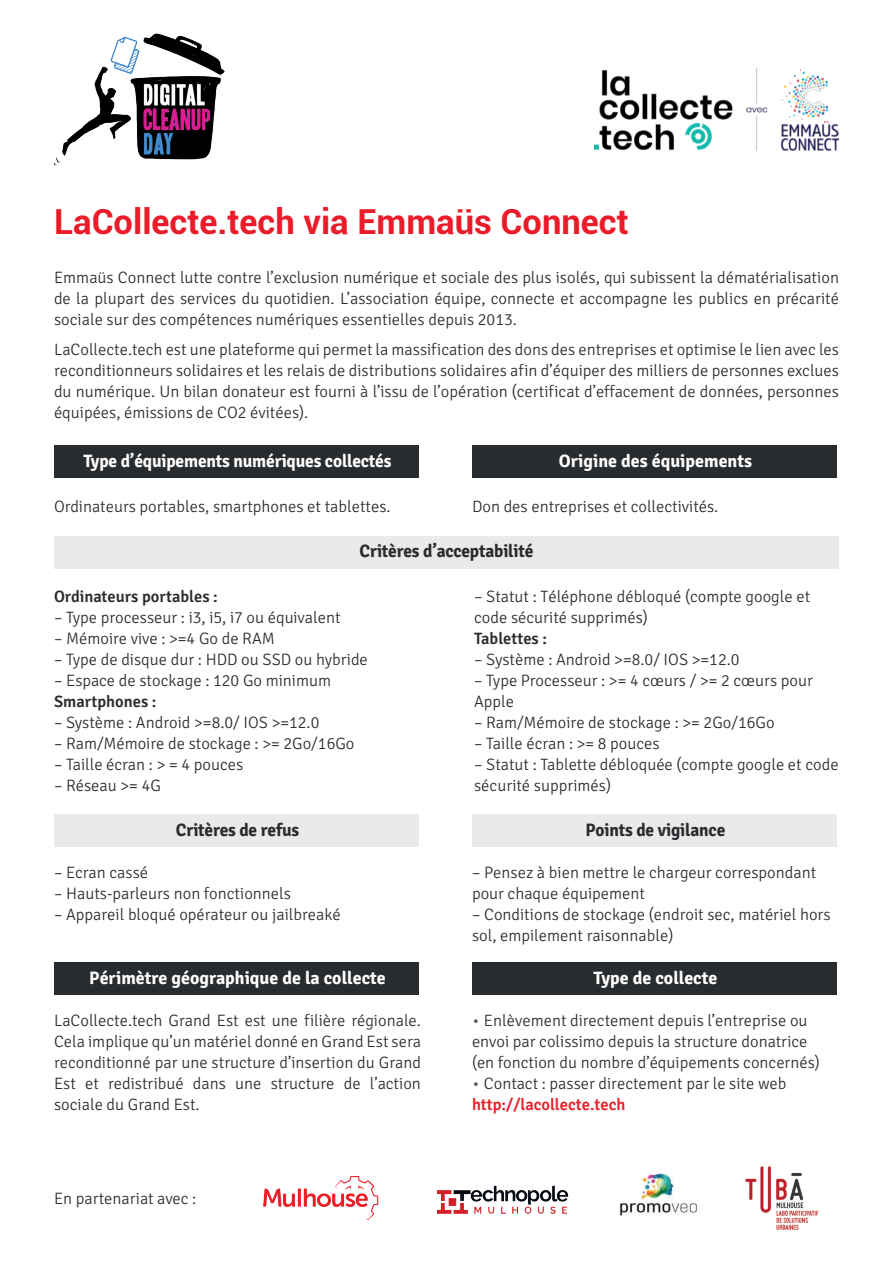
<style>
.page{position:relative;width:893px;height:1263px;background:#fff}
.page>*{position:absolute;margin:0;border:0;box-sizing:border-box;transform-origin:0 0}
.t1{font:700 34.5px "Roboto";color:#eb1c29}
.t2{font:700 18px "Signika Negative";color:#fff}
.t3{font:700 18px "Signika Negative";letter-spacing:-.01em;color:#292c2f}
.t4{font:300 16.5px/21px "Signika Negative";color:#292c2f}
.t5{font:600 16.5px "Signika Negative";color:#292c2f}
.s1{font-size:18px;color:#57585a}
.s2{font-weight:600;color:#eb1c29}
</style>
<div class="page">
<div style="left:55px;top:445px;width:364px;height:33px;background:#292c2f"></div>
<div style="left:55px;top:814px;width:364px;height:33px;background:#eaeaea"></div>
<div style="left:55px;top:536px;width:784px;height:33px;background:#eaeaea"></div>
<div style="left:55px;top:962px;width:364px;height:33px;background:#292c2f"></div>
<div style="left:473px;top:445px;width:364px;height:33px;background:#292c2f"></div>
<div style="left:473px;top:814px;width:364px;height:33px;background:#eaeaea"></div>
<div style="left:473px;top:962px;width:364px;height:33px;background:#292c2f"></div>
<img style="left:595px;top:69px;width:244px;height:82px">
<img style="left:53px;top:33px;width:172px;height:133px">
<img style="left:263px;top:1176px;width:116px;height:44px">
<img style="left:437px;top:1185px;width:132px;height:29px">
<img style="left:745px;top:1166px;width:74px;height:64px">
<img style="left:619px;top:1173px;width:78px;height:42px">
<h1 class="t1" style="left:54px;top:198px;width:576px">LaCollecte.tech via Emmaüs Connect</h1>
<p class="t4" style="left:54px;top:268px;width:787px;text-align:justify">Emmaüs Connect lutte contre l’exclusion numérique et sociale des plus isolés, qui subissent la dématérialisation de la plupart des services du quotidien. L’association équipe, connecte et accompagne les publics en précarité sociale sur des compétences numériques essentielles depuis 2013.</p>
<p class="t4" style="left:54px;top:339px;width:787px;text-align:justify">LaCollecte.tech est une plateforme qui permet la massification des dons des entreprises et optimise le lien avec les reconditionneurs solidaires et les relais de distributions solidaires afin d’équiper des milliers de personnes exclues du numérique. Un bilan donateur est fourni à l’issu de l’opération (certificat d’effacement de données, personnes équipées, émissions de CO2 évitées).</p>
<p class="t2" style="left:83px;top:450px;width:309px">Type d’équipements numériques collectés</p>
<p class="t4" style="left:54px;top:496px;width:338px">Ordinateurs portables, smartphones et tablettes.</p>
<p class="t2" style="left:559px;top:450px;width:195px">Origine des équipements</p>
<p class="t4" style="left:472px;top:496px;width:248px">Don des entreprises et collectivités.</p>
<p class="t3" style="left:360px;top:540px;width:175px">Critères d’acceptabilité</p>
<p class="t5" style="left:54px;top:587px;width:165px">Ordinateurs portables :</p>
<p class="t4" style="left:54px;top:608px;width:288px">– Type processeur : i3, i5, i7 ou équivalent</p>
<p class="t4" style="left:54px;top:629px;width:222px">– Mémoire vive : &gt;=4 Go de RAM</p>
<p class="t4" style="left:54px;top:650px;width:315px">– Type de disque dur : HDD ou SSD ou hybride</p>
<p class="t4" style="left:54px;top:671px;width:279px">– Espace de stockage : 120 Go minimum</p>
<p class="t5" style="left:54px;top:692px;width:104px">Smartphones :</p>
<p class="t4" style="left:54px;top:713px;width:267px">– Système : Android &gt;=8.0/ IOS &gt;=12.0</p>
<p class="t4" style="left:54px;top:734px;width:302px">– Ram/Mémoire de stockage : &gt;= 2Go/16Go</p>
<p class="t4" style="left:54px;top:755px;width:191px">– Taille écran : &gt; = 4 pouces</p>
<p class="t4" style="left:54px;top:776px;width:108px">– Réseau &gt;= 4G</p>
<p class="t3" style="left:176px;top:819px;width:125px">Critères de refus</p>
<p class="t4" style="left:54px;top:862px;width:96px">– Ecran cassé</p>
<p class="t4" style="left:54px;top:883px;width:238px">– Hauts-parleurs non fonctionnels</p>
<p class="t4" style="left:54px;top:904px;width:288px">– Appareil bloqué opérateur ou jailbreaké</p>
<p class="t2" style="left:89px;top:967px;width:298px">Périmètre géographique de la collecte</p>
<p class="t4" style="left:54px;top:1010px;width:368px;text-align:justify">LaCollecte.tech Grand Est est une filière régionale.<br>Cela implique qu’un matériel donné en Grand Est sera reconditionné par une structure d’insertion du Grand Est et redistribué dans une structure de l’action sociale du Grand Est.</p>
<p class="t4" style="left:54px;top:1188px;width:144px">En partenariat avec :</p>
<p class="t4" style="left:474px;top:587px;width:338px">– Statut : Téléphone débloqué (compte google et code sécurité supprimés)</p>
<p class="t5" style="left:474px;top:629px;width:75px">Tablettes :</p>
<p class="t4" style="left:474px;top:650px;width:267px">– Système : Android &gt;=8.0/ IOS &gt;=12.0</p>
<p class="t4" style="left:474px;top:671px;width:340px">– Type Processeur : &gt;= 4 cœurs / &gt;= 2 cœurs pour<br>Apple</p>
<p class="t4" style="left:474px;top:713px;width:302px">– Ram/Mémoire de stockage : &gt;= 2Go/16Go</p>
<p class="t4" style="left:474px;top:734px;width:187px">– Taille écran : &gt;= 8 pouces</p>
<p class="t4" style="left:474px;top:755px;width:366px">– Statut : Tablette débloquée (compte google et code sécurité supprimés)</p>
<p class="t3" style="left:586px;top:819px;width:141px">Points de vigilance</p>
<p class="t4" style="left:472px;top:862px;width:346px">– Pensez à bien mettre le chargeur correspondant pour chaque équipement</p>
<p class="t4" style="left:472px;top:904px;width:360px">– Conditions de stockage (endroit sec, matériel hors sol, empilement raisonnable)</p>
<p class="t2" style="left:593px;top:967px;width:125px">Type de collecte</p>
<p class="t4" style="left:472px;top:1010px;width:349px"><span class="s1">•</span> Enlèvement directement depuis l’entreprise ou envoi par colissimo depuis la structure donatrice (en fonction du nombre d’équipements concernés)</p>
<p class="t4" style="left:472px;top:1073px;width:316px"><span class="s1">•</span> Contact : passer directement par le site web <span class="s2">http://lacollecte.tech</span></p>
</div>
